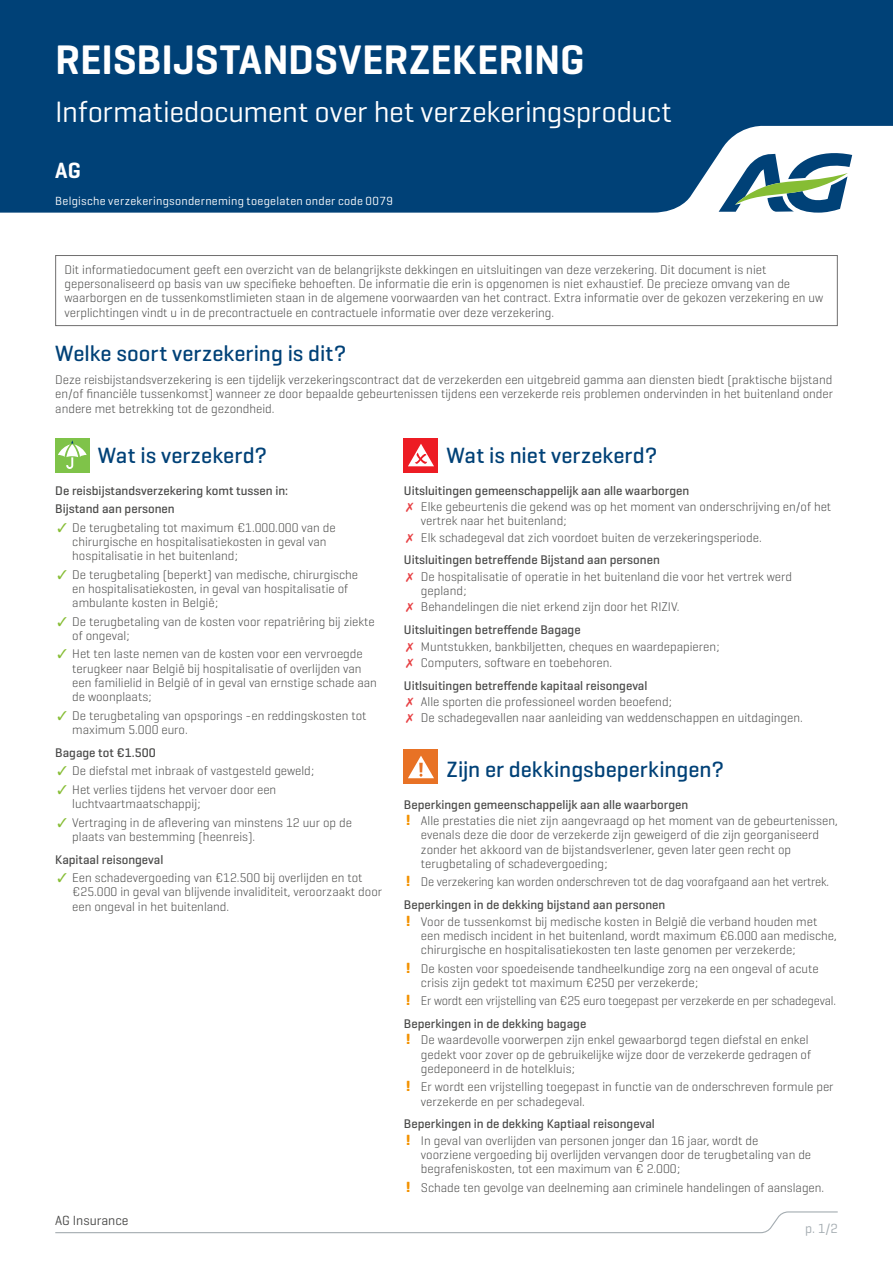
<style>
.page{position:relative;width:893px;height:1263px;background:#fff}
.page>*{position:absolute;margin:0;border:0;box-sizing:border-box;transform-origin:0 0}
.t1{font:600 42px "Geogrotesque";color:#fff}
.t2{font:30px "Geogrotesque";letter-spacing:-.01em;color:#fff}
.t3{font:500 22.5px "Geogrotesque";color:#004177}
.t4{font:600 22.5px "Geogrotesque";color:#fff}
.t5{font:13.5px "Geogrotesque";color:#4a4a49}
.t6{font:13.5px "Geogrotesque";color:#a4acb1}
.t7{font:300 12.75px/14.2px "Geogrotesque";color:#4a4a49}
.t8{font:500 12.75px/18.5px "Geogrotesque";color:#4a4a49}
.t9{font:12px "Geogrotesque";letter-spacing:.02em;color:#fff}
.s1{color:#86bd34}
.s2{font-weight:500}
.s3{color:#e74144}
.s4{font-weight:700;font-size:15px;color:#f39200}
</style>
<div class="page">
<div style="left:0;top:0;width:893px;height:213px;background:#004177"></div>
<svg style="left:55px;top:1211px;width:783px;height:23px"></svg>
<svg style="left:719px;top:148px;width:133px;height:65px"></svg>
<div style="left:55px;top:255px;width:783px;height:71px;border:1px solid #706f6f"></div>
<div style="left:55px;top:438px;width:34px;height:34px;background:#7fc349"></div>
<svg style="left:58px;top:440px;width:29px;height:29px"></svg>
<div style="left:404px;top:438px;width:34px;height:34px;background:#ed1c24"></div>
<svg style="left:408px;top:444px;width:26px;height:22px"></svg>
<div style="left:404px;top:750px;width:34px;height:34px;background:#e87225"></div>
<svg style="left:408px;top:756px;width:26px;height:22px"></svg>
<h1 class="t1" style="left:55px;top:34px;width:531px">REISBIJSTANDSVERZEKERING</h1>
<h2 class="t2" style="left:55px;top:93px;width:618px">Informatiedocument over het verzekeringsproduct</h2>
<h3 class="t4" style="left:55px;top:157px;width:27px">AG</h3>
<p class="t9" style="left:55px;top:194px;width:339px">Belgische verzekeringsonderneming toegelaten onder code 0079</p>
<p class="t7" style="left:65px;top:262px;width:760px">Dit informatiedocument geeft een overzicht van de belangrijkste dekkingen en uitsluitingen van deze verzekering. Dit document is niet gepersonaliseerd op basis van uw specifieke behoeften. De informatie die erin is opgenomen is niet exhaustief. De precieze omvang van de waarborgen en de tussenkomstlimieten staan in de algemene voorwaarden van het contract. Extra informatie over de gekozen verzekering en uw verplichtingen vindt u in de precontractuele en contractuele informatie over deze verzekering.</p>
<h3 class="t3" style="left:55px;top:340px;width:293px">Welke soort verzekering is dit?</h3>
<p class="t7" style="left:55px;top:372px;width:779px;text-align:justify">Deze reisbijstandsverzekering is een tijdelijk verzekeringscontract dat de verzekerden een uitgebreid gamma aan diensten biedt (praktische bijstand en/of financiële tussenkomst) wanneer ze door bepaalde gebeurtenissen tijdens een verzekerde reis problemen ondervinden in het buitenland onder andere met betrekking tot de gezondheid.</p>
<h3 class="t3" style="left:98px;top:442px;width:171px">Wat is verzekerd?</h3>
<p class="t8" style="left:55px;top:481px;width:234px">De reisbijstandsverzekering komt tussen in:<br>Bijstand aan personen</p>
<p class="t7" style="left:72px;top:520px;width:265px;text-indent:-15px"><span class="s1">✓</span> De terugbetaling tot maximum €1.000.000 van de chirurgische en hospitalisatiekosten in geval van hospitalisatie in het buitenland;</p>
<p class="t7" style="left:72px;top:567px;width:287px;text-indent:-15px"><span class="s1">✓</span> De terugbetaling (beperkt) van medische, chirurgische en hospitalisatiekosten, in geval van hospitalisatie of ambulante kosten in België;</p>
<p class="t7" style="left:72px;top:614px;width:304px;text-indent:-15px"><span class="s1">✓</span> De terugbetaling van de kosten voor repatriëring bij ziekte of ongeval;</p>
<p class="t7" style="left:72px;top:646px;width:306px;text-indent:-15px"><span class="s1">✓</span> Het ten laste nemen van de kosten voor een vervroegde terugkeer naar België bij hospitalisatie of overlijden van een familielid in België of in geval van ernstige schade aan de woonplaats;</p>
<p class="t7" style="left:72px;top:708px;width:296px;text-indent:-15px"><span class="s1">✓</span> De terugbetaling van opsporings -en reddingskosten tot maximum 5.000 euro.</p>
<p class="t8" style="left:55px;top:743px;width:102px">Bagage tot €1.500</p>
<p class="t7" style="left:57px;top:763px;width:258px"><span class="s1">✓</span> De diefstal met inbraak of vastgesteld geweld;</p>
<p class="t7" style="left:72px;top:782px;width:205px;text-indent:-15px"><span class="s1">✓</span> Het verlies tijdens het vervoer door een luchtvaartmaatschappij;</p>
<p class="t7" style="left:72px;top:815px;width:281px;text-indent:-15px"><span class="s1">✓</span> Vertraging in de aflevering van minstens 12 uur op de plaats van bestemming (heenreis).</p>
<p class="t8" style="left:55px;top:850px;width:110px">Kapitaal reisongeval</p>
<p class="t7" style="left:72px;top:870px;width:311px;text-indent:-15px"><span class="s1">✓</span> Een schadevergoeding van €12.500 bij overlijden en tot €25.000 in geval van blijvende invaliditeit, veroorzaakt door een ongeval in het buitenland.</p>
<h3 class="t3" style="left:446px;top:442px;width:212px">Wat is niet verzekerd?</h3>
<p class="t7" style="left:404px;top:482px;width:429px;line-height:16.4px"><span class="s2">Uitsluitingen gemeenschappelijk aan alle waarborgen<br></span><span class="s3">✗</span> Elke gebeurtenis die gekend was op het moment van onderschrijving en/of het</p>
<p class="t7" style="left:406px;top:512px;width:357px;line-height:16.4px;text-indent:15px">vertrek naar het buitenland;<br><span class="s3">✗</span> Elk schadegeval dat zich voordoet buiten de verzekeringsperiode.</p>
<p class="t7" style="left:404px;top:551px;width:390px;line-height:16.4px"><span class="s2">Uitsluitingen betreffende Bijstand aan personen<br></span><span class="s3">✗</span> De hospitalisatie of operatie in het buitenland die voor het vertrek werd</p>
<p class="t7" style="left:406px;top:582px;width:275px;line-height:16.4px;text-indent:15px">gepland;<br><span class="s3">✗</span> Behandelingen die niet erkend zijn door het RIZIV.</p>
<p class="t7" style="left:404px;top:621px;width:317px;line-height:16.4px"><span class="s2">Uitsluitingen betreffende Bagage<br></span><span class="s3">✗</span> Muntstukken, bankbiljetten, cheques en waardepapieren; <span class="s3">✗</span> Computers, software en toebehoren.</p>
<p class="t7" style="left:404px;top:677px;width:400px;line-height:16.4px"><span class="s2">Uitlsuitingen betreffende kapitaal reisongeval<br></span><span class="s3">✗</span> Alle sporten die professioneel worden beoefend;<br><span class="s3">✗</span> De schadegevallen naar aanleiding van weddenschappen en uitdagingen.</p>
<h3 class="t3" style="left:446px;top:756px;width:279px">Zijn er dekkingsbeperkingen?</h3>
<p class="t7" style="left:404px;top:796px;width:435px;line-height:16.4px"><span class="s2">Beperkingen gemeenschappelijk aan alle waarborgen<br></span><span class="s4">!</span> Alle prestaties die niet zijn aangevraagd op het moment van de gebeurtenissen,</p>
<p class="t7" style="left:421px;top:827px;width:400px">evenals deze die door de verzekerde zijn geweigerd of die zijn georganiseerd zonder het akkoord van de bijstandsverlener, geven later geen recht op terugbetaling of schadevergoeding;</p>
<p class="t7" style="left:404px;top:870px;width:427px;line-height:22.8px"><span class="s4">!</span> De verzekering kan worden onderschreven tot de dag voorafgaand aan het vertrek.<br><span class="s2">Beperkingen in de dekking bijstand aan personen</span></p>
<p class="t7" style="left:421px;top:914px;width:417px;text-indent:-15px"><span class="s4">!</span> Voor de tussenkomst bij medische kosten in België die verband houden met een medisch incident in het buitenland, wordt maximum €6.000 aan medische, chirurgische en hospitalisatiekosten ten laste genomen per verzekerde;</p>
<p class="t7" style="left:421px;top:961px;width:399px;text-indent:-15px"><span class="s4">!</span> De kosten voor spoedeisende tandheelkundige zorg na een ongeval of acute crisis zijn gedekt tot maximum €250 per verzekerde;</p>
<p class="t7" style="left:404px;top:989px;width:434px;line-height:22.8px"><span class="s4">!</span> Er wordt een vrijstelling van €25 euro toegepast per verzekerde en per schadegeval.<br><span class="s2">Beperkingen in de dekking bagage</span></p>
<p class="t7" style="left:421px;top:1032px;width:392px;text-indent:-15px"><span class="s4">!</span> De waardevolle voorwerpen zijn enkel gewaarborgd tegen diefstal en enkel gedekt voor zover op de gebruikelijke wijze door de verzekerde gedragen of gedeponeerd in de hotelkluis;</p>
<p class="t7" style="left:421px;top:1079px;width:414px;text-indent:-15px"><span class="s4">!</span> Er wordt een vrijstelling toegepast in functie van de onderschreven formule per verzekerde en per schadegeval.</p>
<p class="t7" style="left:404px;top:1115px;width:356px;line-height:16.4px"><span class="s2">Beperkingen in de dekking Kaptiaal reisongeval<br></span><span class="s4">!</span> In geval van overlijden van personen jonger dan 16 jaar, wordt de</p>
<p class="t7" style="left:421px;top:1147px;width:392px">voorziene vergoeding bij overlijden vervangen door de terugbetaling van de begrafeniskosten, tot een maximum van € 2.000;</p>
<p class="t7" style="left:406px;top:1180px;width:420px"><span class="s4">!</span> Schade ten gevolge van deelneming aan criminele handelingen of aanslagen.</p>
<p class="t5" style="left:55px;top:1212px;width:75px">AG Insurance</p>
<p class="t6" style="left:805px;top:1220px;width:34px">p. 1/2</p>
</div>
